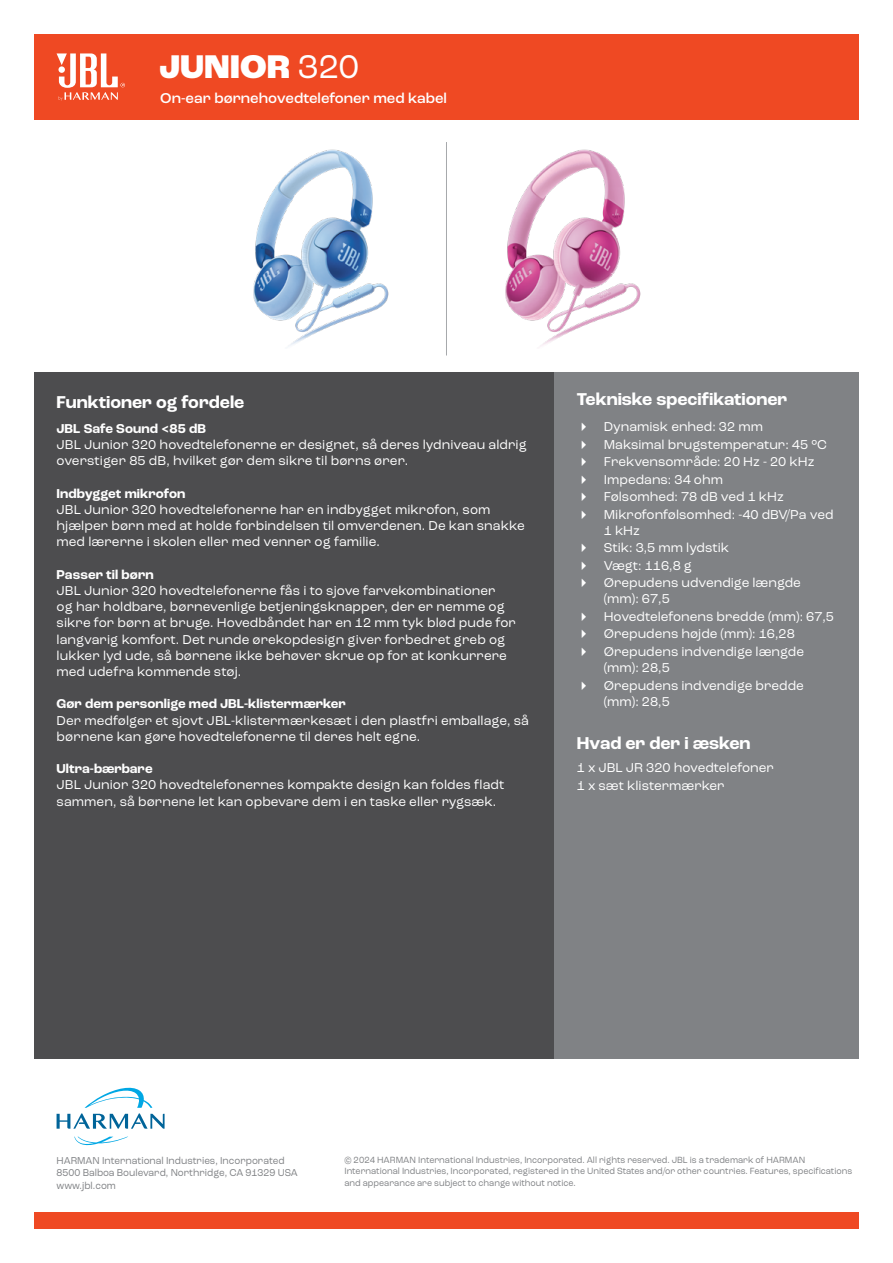
<style>
.page{position:relative;width:893px;height:1263px;background:#fff}
.page>*{position:absolute;margin:0;border:0;box-sizing:border-box;transform-origin:0 0}
.t1{font:800 34.5px "Roc Grotesk";color:#fff}
.t2{font:700 18px "Roc Grotesk";color:#fff}
.t3{font:500 15px "Roc Grotesk";color:#fff}
.t4{font:13.5px/17.4px "Roc Grotesk";letter-spacing:.005em;color:#fff}
.t5{font:700 13.5px "Roc Grotesk";letter-spacing:.005em;color:#fff}
.t6{font:10.5px/12.6px "Roc Grotesk";color:#808285;scale:.94 1}
.t7{font:9.45px/11.4px "Roc Grotesk";color:#808285;scale:.94 1}
.s1{font-weight:400}
</style>
<div class="page">
<img style="left:253px;top:149px;width:136px;height:198px">
<img style="left:505px;top:149px;width:136px;height:198px">
<div style="left:34px;top:1213px;width:825px;height:16px;background:#ef4923"></div>
<div style="left:34px;top:372px;width:520px;height:687px;background:#4d4d4f"></div>
<div style="left:554px;top:372px;width:305px;height:687px;background:#808285"></div>
<svg style="left:74px;top:1137px;width:54px;height:8px"></svg>
<svg style="left:57px;top:1087px;width:108px;height:42px"></svg>
<div style="left:34px;top:34px;width:825px;height:85px;background:#ef4923"></div>
<svg style="left:57px;top:53px;width:68px;height:48px"></svg>
<hr style="left:446px;top:142px;width:1px;height:213px;background:#a7a9ac">
<h1 class="t1" style="left:159px;top:45px;width:202px">JUNIOR <span class="s1">320</span></h1>
<p class="t3" style="left:160px;top:89px;width:288px">On-ear børnehovedtelefoner med kabel</p>
<h2 class="t2" style="left:57px;top:391px;width:189px">Funktioner og fordele</h2>
<p class="t5" style="left:57px;top:420px;width:151px">JBL Safe Sound &lt;85 dB</p>
<p class="t4" style="left:57px;top:437px;width:472px;line-height:16.2px">JBL Junior 320 hovedtelefonerne er designet, så deres lydniveau aldrig overstiger 85 dB, hvilket gør dem sikre til børns ører.</p>
<p class="t5" style="left:57px;top:485px;width:130px">Indbygget mikrofon</p>
<p class="t4" style="left:57px;top:501px;width:470px;line-height:16.2px">JBL Junior 320 hovedtelefonerne har en indbygget mikrofon, som hjælper børn med at holde forbindelsen til omverdenen. De kan snakke med lærerne i skolen eller med venner og familie.</p>
<p class="t5" style="left:57px;top:566px;width:99px">Passer til børn</p>
<p class="t4" style="left:57px;top:582px;width:461px;line-height:16.2px">JBL Junior 320 hovedtelefonerne fås i to sjove farvekombinationer<br>og har holdbare, børnevenlige betjeningsknapper, der er nemme og sikre for børn at bruge. Hovedbåndet har en 12 mm tyk blød pude for langvarig komfort. Det runde ørekopdesign giver forbedret greb og lukker lyd ude, så børnene ikke behøver skrue op for at konkurrere med udefra kommende støj.</p>
<p class="t5" style="left:57px;top:696px;width:291px">Gør dem personlige med JBL-klistermærker</p>
<p class="t4" style="left:57px;top:712px;width:474px;line-height:16.2px">Der medfølger et sjovt JBL-klistermærkesæt i den plastfri emballage, så børnene kan gøre hovedtelefonerne til deres helt egne.</p>
<p class="t5" style="left:57px;top:760px;width:98px">Ultra-bærbare</p>
<p class="t4" style="left:57px;top:777px;width:449px;line-height:16.2px">JBL Junior 320 hovedtelefonernes kompakte design kan foldes fladt sammen, så børnene let kan opbevare dem i en taske eller rygsæk.</p>
<h2 class="t2" style="left:577px;top:388px;width:212px">Tekniske specifikationer</h2>
<p class="t4" style="left:604px;top:418px;width:231px">Dynamisk enhed: 32 mm<br>Maksimal brugstemperatur: 45 °C<br>Frekvensområde: 20 Hz - 20 kHz<br>Impedans: 34 ohm<br>Følsomhed: 78 dB ved 1 kHz<br>Mikrofonfølsomhed: -40 dBV/Pa ved</p>
<p class="t4" style="left:604px;top:522px;width:199px">1 kHz<br>Stik: 3,5 mm lydstik<br>Vægt: 116,8 g<br>Ørepudens udvendige længde</p>
<p class="t4" style="left:604px;top:590px;width:232px">(mm): 67,5<br>Hovedtelefonens bredde (mm): 67,5<br>Ørepudens højde (mm): 16,28<br>Ørepudens indvendige længde</p>
<p class="t4" style="left:604px;top:659px;width:202px">(mm): 28,5<br>Ørepudens indvendige bredde</p>
<p class="t4" style="left:604px;top:693px;width:68px">(mm): 28,5</p>
<h2 class="t2" style="left:577px;top:732px;width:175px">Hvad er der i æsken</h2>
<p class="t4" style="left:577px;top:759px;width:198px">1 x JBL JR 320 hovedtelefoner<br>1 x sæt klistermærker</p>
<p class="t6" style="left:57px;top:1154px;width:258px">HARMAN International Industries, Incorporated<br>8500 Balboa Boulevard, Northridge, CA 91329 USA www.jbl.com</p>
<p class="t7" style="left:344px;top:1154px;width:542px">© 2024 HARMAN International Industries, Incorporated. All rights reserved. JBL is a trademark of HARMAN<br>International Industries, Incorporated, registered in the United States and/or other countries. Features, specifications and appearance are subject to change without notice.</p>
</div>
